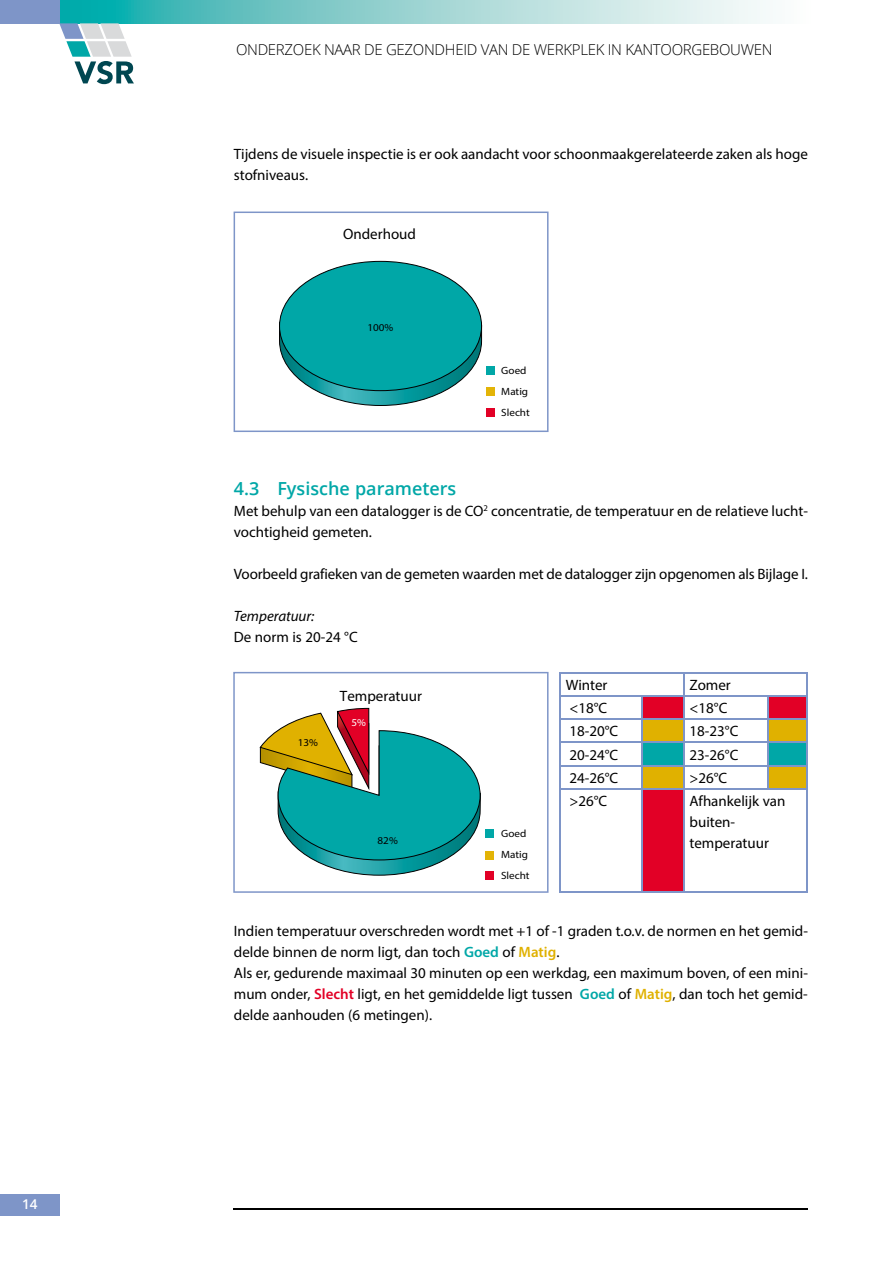
<style>
.page{position:relative;width:893px;height:1263px;background:#fff}
.page>*{position:absolute;margin:0;border:0;box-sizing:border-box;transform-origin:0 0}
.t1{font:600 18px "Open Sans";color:#00a7a7}
.t2{font:15px/21px "Myriad Pro";color:#000}
.t3{font:300 15px "Open Sans";letter-spacing:-.02em;color:#000}
.t4{font:italic 15px "Myriad Pro";color:#000}
.t5{font:600 13.5px "Open Sans";color:#fff}
.t6{font:10.5px/21px "Myriad Pro";color:#000;scale:1.06 1}
.t7{font:10.5px "Myriad Pro";color:#fff;scale:1.06 1}
.s1{font-weight:600;color:#00a7a7}
.s2{font-weight:600;color:#e0b100}
.s3{font-weight:600;color:#e20026}
</style>
<div class="page">
<svg style="left:60px;top:0;width:706px;height:23px;background:#8fd2d1"></svg>
<div style="left:0;top:0;width:60px;height:23px;background:#7e95c8"></div>
<hr style="left:234px;top:1208px;width:574px;height:2px;background:#000">
<svg style="left:59px;top:23px;width:75px;height:61px"></svg>
<div style="left:0;top:1194px;width:60px;height:21px;background:#7e95c8"></div>
<svg style="left:234px;top:212px;width:315px;height:220px"></svg>
<svg style="left:233px;top:672px;width:316px;height:221px"></svg>
<hr style="left:559px;top:672px;width:83px;height:1px;background:#7e95c8">
<hr style="left:559px;top:673px;width:2px;height:22px;background:#7e95c8">
<hr style="left:642px;top:672px;width:42px;height:1px;background:#7e95c8">
<hr style="left:684px;top:672px;width:83px;height:1px;background:#7e95c8">
<hr style="left:767px;top:672px;width:41px;height:1px;background:#7e95c8">
<hr style="left:806px;top:673px;width:2px;height:22px;background:#7e95c8">
<hr style="left:559px;top:695px;width:83px;height:2px;background:#7e95c8">
<hr style="left:559px;top:697px;width:2px;height:21px;background:#7e95c8">
<hr style="left:641px;top:697px;width:2px;height:21px;background:#7e95c8">
<hr style="left:767px;top:695px;width:41px;height:2px;background:#7e95c8">
<hr style="left:806px;top:697px;width:2px;height:21px;background:#7e95c8">
<hr style="left:559px;top:718px;width:83px;height:2px;background:#7e95c8">
<hr style="left:559px;top:720px;width:2px;height:22px;background:#7e95c8">
<hr style="left:641px;top:720px;width:2px;height:22px;background:#7e95c8">
<hr style="left:767px;top:718px;width:41px;height:2px;background:#7e95c8">
<hr style="left:806px;top:720px;width:2px;height:22px;background:#7e95c8">
<hr style="left:559px;top:742px;width:83px;height:1px;background:#7e95c8">
<hr style="left:559px;top:743px;width:2px;height:22px;background:#7e95c8">
<hr style="left:641px;top:743px;width:2px;height:22px;background:#7e95c8">
<hr style="left:767px;top:742px;width:41px;height:1px;background:#7e95c8">
<hr style="left:806px;top:743px;width:2px;height:22px;background:#7e95c8">
<hr style="left:559px;top:765px;width:83px;height:1px;background:#7e95c8">
<hr style="left:559px;top:766px;width:2px;height:22px;background:#7e95c8">
<hr style="left:641px;top:766px;width:2px;height:22px;background:#7e95c8">
<hr style="left:767px;top:765px;width:41px;height:1px;background:#7e95c8">
<svg style="left:642px;top:673px;width:164px;height:218px"></svg>
<hr style="left:806px;top:766px;width:2px;height:22px;background:#7e95c8">
<hr style="left:559px;top:788px;width:83px;height:2px;background:#7e95c8">
<hr style="left:559px;top:790px;width:2px;height:101px;background:#7e95c8">
<hr style="left:642px;top:788px;width:42px;height:2px;background:#7e95c8">
<hr style="left:641px;top:790px;width:2px;height:101px;background:#7e95c8">
<hr style="left:684px;top:788px;width:83px;height:2px;background:#7e95c8">
<hr style="left:683px;top:790px;width:1px;height:101px;background:#7e95c8">
<hr style="left:767px;top:788px;width:41px;height:2px;background:#7e95c8">
<hr style="left:806px;top:790px;width:2px;height:101px;background:#7e95c8">
<hr style="left:559px;top:891px;width:83px;height:2px;background:#7e95c8">
<hr style="left:642px;top:891px;width:42px;height:2px;background:#7e95c8">
<hr style="left:684px;top:891px;width:83px;height:2px;background:#7e95c8">
<hr style="left:767px;top:891px;width:41px;height:2px;background:#7e95c8">
<p class="t5" style="left:22px;top:1195px;width:17px">14</p>
<p class="t3" style="left:236px;top:39px;width:538px">ONDERZOEK NAAR DE GEZONDHEID VAN DE WERKPLEK IN KANTOORGEBOUWEN</p>
<p class="t2" style="left:234px;top:143px;width:576px">Tijdens de visuele inspectie is er ook aandacht voor schoonmaakgerelateerde zaken als hoge stofniveaus.</p>
<p class="t2" style="left:343px;top:223px;width:74px">Onderhoud</p>
<p class="t6" style="left:367px;top:316px;width:26px">100%</p>
<p class="t6" style="left:501px;top:360px;width:28px">Goed<br>Matig<br>Slecht</p>
<p class="t1" style="left:234px;top:476px;width:224px">4.3 Fysische parameters</p>
<p class="t2" style="left:234px;top:500px;width:576px">Met behulp van een datalogger is de CO<sup>2</sup> concentratie, de temperatuur en de relatieve lucht&shy;vochtigheid gemeten.</p>
<p class="t2" style="left:234px;top:563px;width:575px">Voorbeeld grafieken van de gemeten waarden met de datalogger zijn opgenomen als Bijlage I.</p>
<p class="t4" style="left:234px;top:607px;width:82px">Temperatuur:</p>
<p class="t2" style="left:234px;top:626px;width:125px">De norm is 20-24 °C</p>
<p class="t6" style="left:298px;top:731px;width:21px">13%</p>
<p class="t2" style="left:340px;top:685px;width:84px">Temperatuur</p>
<p class="t7" style="left:352px;top:716px;width:15px">5%</p>
<p class="t6" style="left:378px;top:830px;width:21px">82%</p>
<p class="t6" style="left:501px;top:823px;width:28px">Goed<br>Matig<br>Slecht</p>
<p class="t2" style="left:566px;top:674px;width:43px">Winter</p>
<p class="t2" style="left:689px;top:674px;width:43px">Zomer</p>
<p class="t2" style="left:569px;top:697px;width:39px">&lt;18°C</p>
<p class="t2" style="left:689px;top:697px;width:39px">&lt;18°C</p>
<p class="t2" style="left:569px;top:721px;width:50px">18‐20°C</p>
<p class="t2" style="left:689px;top:721px;width:50px">18‐23°C</p>
<p class="t2" style="left:569px;top:744px;width:50px">20‐24°C</p>
<p class="t2" style="left:689px;top:744px;width:50px">23‐26°C</p>
<p class="t2" style="left:569px;top:767px;width:50px">24‐26°C</p>
<p class="t2" style="left:689px;top:767px;width:39px">&gt;26°C</p>
<p class="t2" style="left:569px;top:790px;width:39px">&gt;26°C</p>
<p class="t2" style="left:689px;top:790px;width:97px">Afhankelijk van buiten&shy;temperatuur</p>
<p class="t2" style="left:234px;top:920px;width:576px">Indien temperatuur overschreden wordt met +1 of ‐1 graden t.o.v. de normen en het gemid&shy;delde binnen de norm ligt, dan toch <span class="s1">Goed</span> of <span class="s2">Matig</span>.<br>Als er, gedurende maximaal 30 minuten op een werkdag, een maximum boven, of een mini&shy;mum onder, <span class="s3">Slecht</span> ligt, en het gemiddelde ligt tussen <span class="s1">Goed</span> of <span class="s2">Matig</span>, dan toch het gemid&shy;delde aanhouden (6 metingen).</p>
</div>
